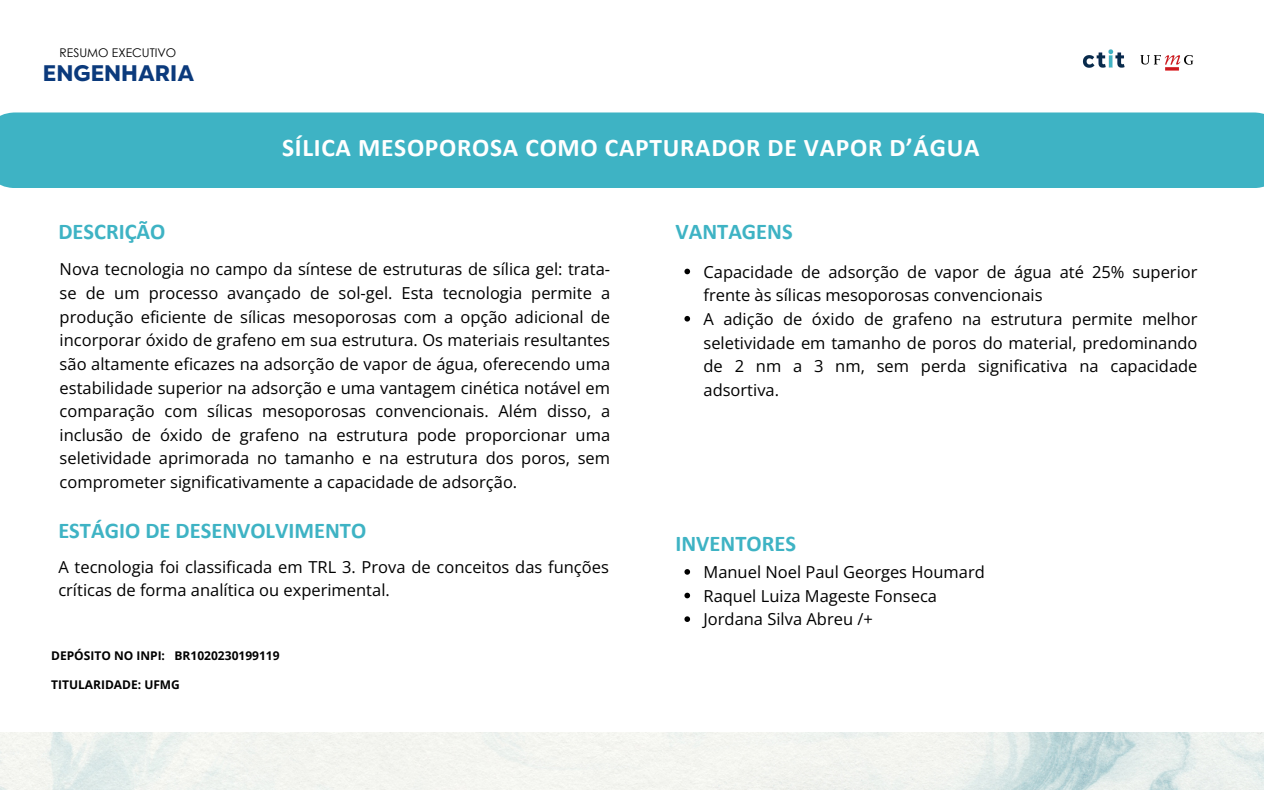
<style>
.page{position:relative;width:1264px;height:790px;background:#fff}
.page>*{position:absolute;margin:0;border:0;box-sizing:border-box;transform-origin:0 0}
.t1{font:700 25.5px "Calibri";letter-spacing:.025em;color:#fff}
.t2{font:700 22.5px "Calibri";color:#3eb3c4}
.t3{font:800 22.5px "Gogh";color:#0b3a7c}
.t4{font:16.5px/23.7px "Open Sans";color:#000;text-align:justify}
.t5{font:700 12px "Open Sans";color:#000}
.t6{font:12px "Century Gothic";color:#000}
</style>
<div class="page">
<div style="left:0;top:112px;width:1263px;height:76px;background:#3eb3c4"></div>
<img style="left:0;top:732px;width:1263px;height:57px">
<img style="left:1082px;top:49px;width:112px;height:22px">
<svg style="left:684px;top:269px;width:6px;height:5px"></svg>
<svg style="left:684px;top:316px;width:6px;height:5px"></svg>
<svg style="left:684px;top:569px;width:6px;height:6px"></svg>
<svg style="left:684px;top:593px;width:6px;height:5px"></svg>
<svg style="left:684px;top:616px;width:6px;height:6px"></svg>
<p class="t6" style="left:60px;top:45px;width:118px">RESUMO EXECUTIVO</p>
<p class="t3" style="left:43px;top:58px;width:153px">ENGENHARIA</p>
<h4 class="t1" style="left:282px;top:137px;width:698px">SÍLICA MESOPOROSA COMO CAPTURADOR DE VAPOR D’ÁGUA</h4>
<h2 class="t2" style="left:58px;top:222px;width:109px">DESCRIÇÃO</h2>
<h3 class="t4" style="left:60px;top:257px;width:552px">Nova tecnologia no campo da síntese de estruturas de sílica gel: trata&shy;se de um processo avançado de sol-gel. Esta tecnologia permite a produção eficiente de sílicas mesoporosas com a opção adicional de incorporar óxido de grafeno em sua estrutura. Os materiais resultantes são altamente eficazes na adsorção de vapor de água, oferecendo uma estabilidade superior na adsorção e uma vantagem cinética notável em comparação com sílicas mesoporosas convencionais. Além disso, a inclusão de óxido de grafeno na estrutura pode proporcionar uma seletividade aprimorada no tamanho e na estrutura dos poros, sem comprometer significativamente a capacidade de adsorção.</h3>
<p class="t2" style="left:58px;top:521px;width:309px">ESTÁGIO DE DESENVOLVIMENTO</p>
<p class="t4" style="left:58px;top:554px;width:552px">A tecnologia foi classificada em TRL 3. Prova de conceitos das funções críticas de forma analítica ou experimental.</p>
<h1 class="t5" style="left:51px;top:647px;width:230px">DEPÓSITO NO INPI: BR1020230199119</h1>
<h4 class="t5" style="left:51px;top:676px;width:130px">TITULARIDADE: UFMG</h4>
<h2 class="t2" style="left:675px;top:222px;width:119px">VANTAGENS</h2>
<p class="t4" style="left:703px;top:259px;width:495px">Capacidade de adsorção de vapor de água até 25% superior frente às sílicas mesoporosas convencionais</p>
<p class="t4" style="left:703px;top:307px;width:495px">A adição de óxido de grafeno na estrutura permite melhor seletividade em tamanho de poros do material, predominando de 2 nm a 3 nm, sem perda significativa na capacidade adsortiva.</p>
<h2 class="t2" style="left:675px;top:534px;width:122px">INVENTORES</h2>
<h3 class="t4" style="left:703px;top:560px;width:283px">Manuel Noel Paul Georges Houmard</h3>
<h2 class="t4" style="left:703px;top:583px;width:235px">Raquel Luiza Mageste Fonseca</h2>
<p class="t4" style="left:703px;top:607px;width:171px">Jordana Silva Abreu /+</p>
</div>
